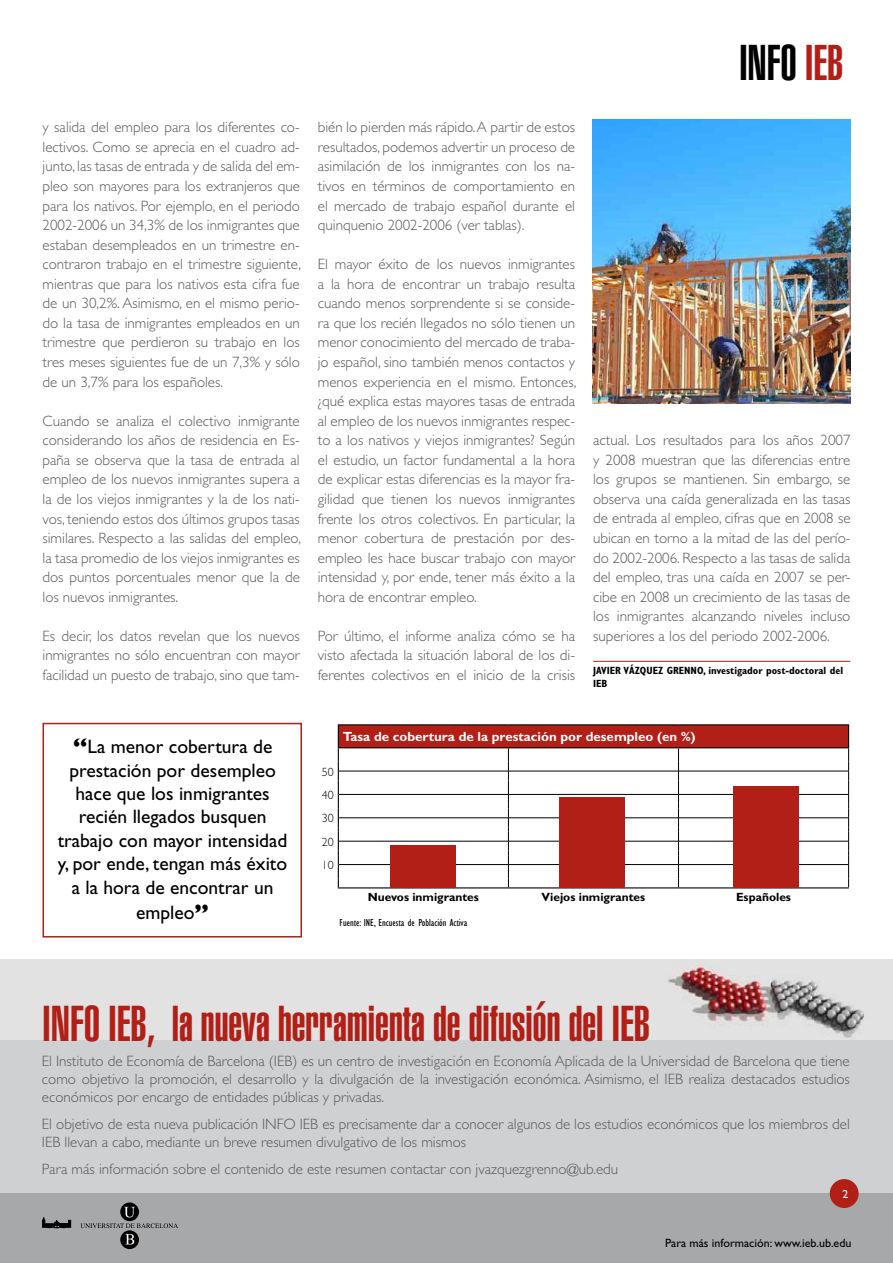
<style>
.page{position:relative;width:893px;height:1263px;background:#fff}
.page>*{position:absolute;margin:0;border:0;box-sizing:border-box;transform-origin:0 0}
.t1{font:900 extra-condensed 49.5px "Helvetica LT";color:#b11f17}
.t2{font:900 extra-condensed 49.35px "Helvetica LT";color:#000}
.t3{font:19.5px/23.4px "Gill Sans";color:#000;text-align:center}
.t4{font:300 15px/19.5px "Gill Sans";color:#58585a;text-align:justify}
.t5{font:700 13.35px "Gill Sans";color:#fff}
.t6{font:700 12px "Gill Sans";color:#000}
.t7{font:12px "Gill Sans";color:#000}
.t8{font:300 12px/23.4px "Gill Sans";color:#000;text-align:justify}
.t9{font:11.7px "Gill Sans";color:#fff}
.t10{font:700 condensed 10.5px/12.6px "Gill Sans";color:#000}
.t11{font:condensed 10.5px "Gill Sans";color:#000}
.s1{color:#b11f17}
.s2{font-weight:800;font-size:21px}
</style>
<div class="page">
<img style="left:0;top:959px;width:893px;height:80px">
<div style="left:0;top:1039px;width:893px;height:183px;background:#cfd0d2"></div>
<div style="left:0;top:1194px;width:893px;height:69px;background:#a7a8aa"></div>
<svg style="left:80px;top:1223px;width:98px;height:5px"></svg>
<svg style="left:120px;top:1202px;width:19px;height:19px"></svg>
<svg style="left:124px;top:1207px;width:11px;height:10px"></svg>
<svg style="left:120px;top:1230px;width:19px;height:19px"></svg>
<svg style="left:125px;top:1234px;width:9px;height:10px"></svg>
<svg style="left:42px;top:1217px;width:29px;height:11px"></svg>
<div style="left:43px;top:723px;width:259px;height:214px;border:2px solid #b11f17"></div>
<hr style="left:593px;top:661px;width:257px;height:1px;background:#b11f17">
<div style="left:830px;top:1179px;width:29px;height:29px;background:#b11f17;border-radius:50%"></div>
<img style="left:592px;top:120px;width:258px;height:283px">
<div style="left:338px;top:725px;width:511px;height:23px;background:#b11f17"></div>
<hr style="left:338px;top:724px;width:170px;height:1px;background:#000">
<hr style="left:508px;top:724px;width:170px;height:1px;background:#000">
<hr style="left:678px;top:724px;width:171px;height:1px;background:#000">
<hr style="left:338px;top:747px;width:170px;height:1px;background:#000">
<hr style="left:508px;top:747px;width:170px;height:1px;background:#000">
<hr style="left:678px;top:747px;width:171px;height:1px;background:#000">
<svg style="left:338px;top:725px;width:1px;height:162px"></svg>
<hr style="left:338px;top:887px;width:170px;height:1px;background:#000">
<hr style="left:508px;top:887px;width:170px;height:1px;background:#000">
<hr style="left:678px;top:887px;width:171px;height:1px;background:#000">
<hr style="left:339px;top:771px;width:169px;height:1px;background:#000">
<hr style="left:508px;top:771px;width:170px;height:1px;background:#000">
<hr style="left:678px;top:771px;width:171px;height:1px;background:#000">
<hr style="left:339px;top:794px;width:169px;height:1px;background:#000">
<hr style="left:508px;top:794px;width:170px;height:1px;background:#000">
<hr style="left:678px;top:794px;width:171px;height:1px;background:#000">
<hr style="left:339px;top:817px;width:169px;height:1px;background:#000">
<hr style="left:508px;top:817px;width:170px;height:1px;background:#000">
<hr style="left:678px;top:817px;width:171px;height:1px;background:#000">
<hr style="left:339px;top:841px;width:169px;height:1px;background:#000">
<hr style="left:508px;top:841px;width:170px;height:1px;background:#000">
<hr style="left:678px;top:841px;width:171px;height:1px;background:#000">
<hr style="left:339px;top:864px;width:169px;height:1px;background:#000">
<hr style="left:508px;top:864px;width:170px;height:1px;background:#000">
<hr style="left:678px;top:864px;width:171px;height:1px;background:#000">
<svg style="left:508px;top:748px;width:1px;height:139px"></svg>
<svg style="left:678px;top:748px;width:1px;height:139px"></svg>
<svg style="left:848px;top:725px;width:1px;height:162px"></svg>
<div style="left:391px;top:845px;width:65px;height:43px;background:#b11f17"></div>
<div style="left:560px;top:797px;width:65px;height:91px;background:#b11f17"></div>
<div style="left:734px;top:786px;width:65px;height:102px;background:#b11f17"></div>
<p class="t4" style="left:43px;top:118px;width:260px">y salida del empleo para los diferentes co&shy;lectivos. Como se aprecia en el cuadro ad&shy;junto, las tasas de entrada y de salida del em&shy;pleo son mayores para los extranjeros que para los nativos. Por ejemplo, en el periodo 2002-2006 un 34,3% de los inmigrantes que estaban desempleados en un trimestre en&shy;contraron trabajo en el trimestre siguiente, mientras que para los nativos esta cifra fue de un 30,2%. Asimismo, en el mismo perio&shy;do la tasa de inmigrantes empleados en un trimestre que perdieron su trabajo en los tres meses siguientes fue de un 7,3% y sólo de un 3,7% para los españoles.</p>
<p class="t4" style="left:43px;top:411px;width:260px">Cuando se analiza el colectivo inmigrante considerando los años de residencia en Es&shy;paña se observa que la tasa de entrada al empleo de los nuevos inmigrantes supera a la de los viejos inmigrantes y la de los nati&shy;vos, teniendo estos dos últimos grupos tasas similares. Respecto a las salidas del empleo, la tasa promedio de los viejos inmigrantes es dos puntos porcentuales menor que la de los nuevos inmigrantes.</p>
<p class="t4" style="left:43px;top:626px;width:259px">Es decir, los datos revelan que los nuevos inmigrantes no sólo encuentran con mayor facilidad un puesto de trabajo, sino que tam-</p>
<p class="t4" style="left:318px;top:118px;width:259px">bién lo pierden más rápido. A partir de estos resultados, podemos advertir un proceso de asimilación de los inmigrantes con los na&shy;tivos en términos de comportamiento en el mercado de trabajo español durante el quinquenio 2002-2006 (ver tablas).</p>
<p class="t4" style="left:318px;top:255px;width:260px">El mayor éxito de los nuevos inmigrantes a la hora de encontrar un trabajo resulta cuando menos sorprendente si se conside&shy;ra que los recién llegados no sólo tienen un menor conocimiento del mercado de traba&shy;jo español, sino también menos contactos y menos experiencia en el mismo. Entonces, ¿qué explica estas mayores tasas de entrada al empleo de los nuevos inmigrantes respec&shy;to a los nativos y viejos inmigrantes? Según el estudio, un factor fundamental a la hora de explicar estas diferencias es la mayor fra&shy;gilidad que tienen los nuevos inmigrantes frente los otros colectivos. En particular, la menor cobertura de prestación por des&shy;empleo les hace buscar trabajo con mayor intensidad y, por ende, tener más éxito a la hora de encontrar empleo.</p>
<p class="t4" style="left:318px;top:626px;width:259px">Por último, el informe analiza cómo se ha visto afectada la situación laboral de los di&shy;ferentes colectivos en el inicio de la crisis</p>
<h2 class="t2" style="left:739px;top:34px;width:106px">INFO <span class="s1">IEB</span></h2>
<p class="t4" style="left:593px;top:431px;width:259px">actual. Los resultados para los años 2007 y 2008 muestran que las diferencias entre los grupos se mantienen. Sin embargo, se observa una caída generalizada en las tasas de entrada al empleo, cifras que en 2008 se ubican en torno a la mitad de las del perío&shy;do 2002-2006. Respecto a las tasas de salida del empleo, tras una caída en 2007 se per&shy;cibe en 2008 un crecimiento de las tasas de los inmigrantes alcanzando niveles incluso superiores a los del periodo 2002-2006.</p>
<p class="t10" style="left:593px;top:664px;width:251px">JAVIER VÁZQUEZ GRENNO, investigador post-doctoral del<br>IEB</p>
<h3 class="t3" style="left:58px;top:735px;width:231px"><span class="s2">“</span>La menor cobertura de prestación por desempleo hace que los inmigrantes recién llegados busquen trabajo con mayor intensidad y, por ende, tengan más éxito a la hora de encontrar un</h3>
<h3 class="t3" style="left:136px;top:901px;width:75px">empleo<span class="s2">”</span></h3>
<p class="t8" style="left:322px;top:760px;width:13px">50<br>40<br>30<br>20<br>10</p>
<p class="t5" style="left:343px;top:729px;width:354px">Tasa de cobertura de la prestación por desempleo (en %)</p>
<p class="t6" style="left:368px;top:890px;width:113px">Nuevos inmigrantes</p>
<p class="t6" style="left:542px;top:890px;width:105px">Viejos inmigrantes</p>
<p class="t6" style="left:736px;top:890px;width:56px">Españoles</p>
<p class="t11" style="left:340px;top:916px;width:129px">Fuente: INE, Encuesta de Población Activa</p>
<h1 class="t1" style="left:43px;top:995px;width:609px">INFO IEB, la nueva herramienta de difusión del IEB</h1>
<p class="t4" style="left:42px;top:1052px;width:809px;line-height:18px">El Instituto de Economía de Barcelona (IEB) es un centro de investigación en Economía Aplicada de la Universidad de Barcelona que tiene como objetivo la promoción, el desarrollo y la divulgación de la investigación económica. Asimismo, el IEB realiza destacados estudios económicos por encargo de entidades públicas y privadas.</p>
<p class="t4" style="left:42px;top:1115px;width:809px;line-height:18px">El objetivo de esta nueva publicación INFO IEB es precisamente dar a conocer algunos de los estudios económicos que los miembros del<br>IEB llevan a cabo, mediante un breve resumen divulgativo de los mismos</p>
<p class="t4" style="left:42px;top:1160px;width:578px">Para más información sobre el contenido de este resumen contactar con jvazquezgrenno@ub.edu</p>
<p class="t9" style="left:842px;top:1187px;width:7px">2</p>
<p class="t7" style="left:665px;top:1236px;width:188px">Para más información: www.ieb.ub.edu</p>
</div>
